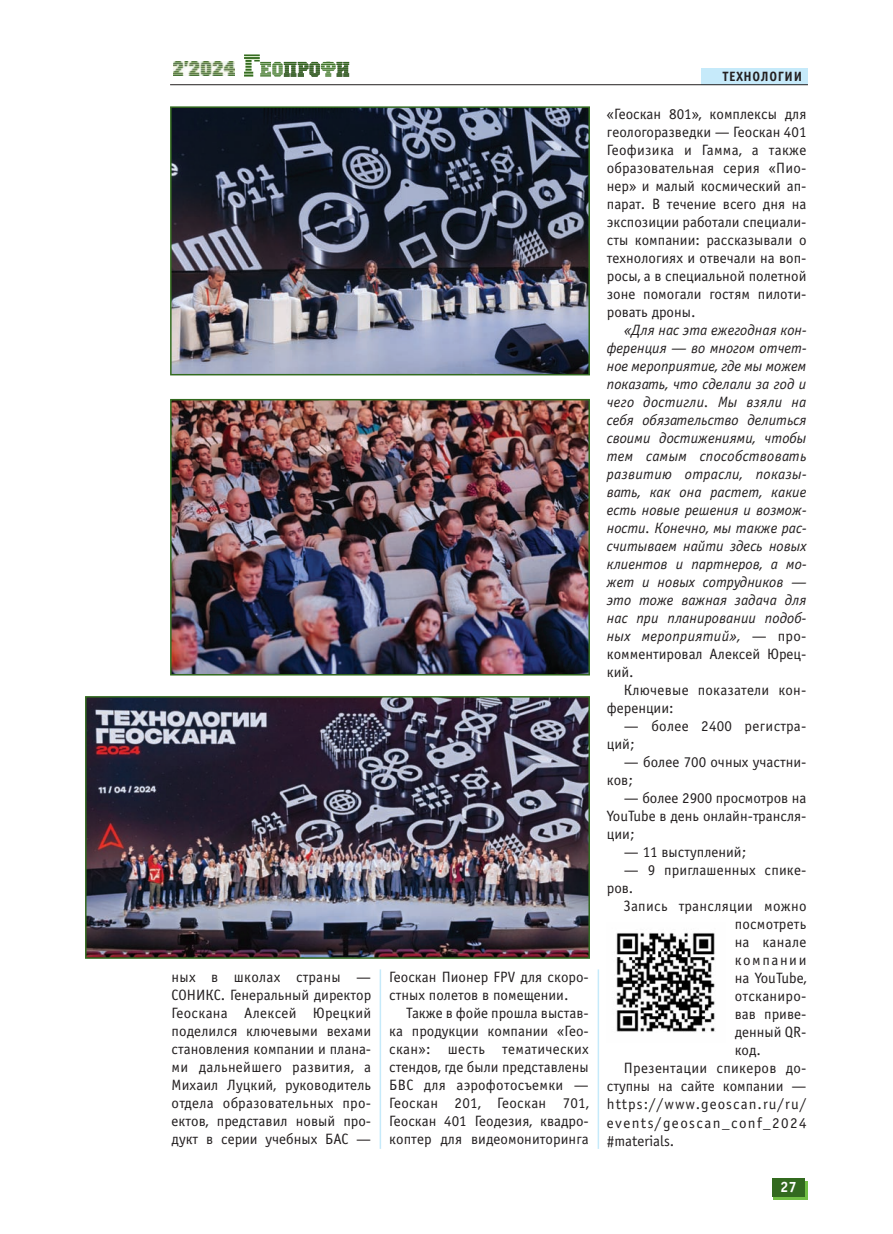
<style>
.page{position:relative;width:893px;height:1234px;background:#fff}
.page>*{position:absolute;margin:0;border:0;box-sizing:border-box;transform-origin:0 0}
.t1{font:15px/18px "Officina Sans C";color:#231f20;text-align:justify}
.t2{font:italic 15px/18px "Officina Sans C";letter-spacing:.005em;color:#231f20;text-align:justify}
.t3{font:15px/18px "Officina Sans C";letter-spacing:.02em;color:#231f20}
.t4{font:15px "Officina Sans C";letter-spacing:.07em;color:#231f20}
.t5{font:15px "Officina Sans C";letter-spacing:.095em;color:#231f20}
.t6{font:15px "Officina Sans C";letter-spacing:.105em;color:#231f20}
.t7{font:700 15px "Officina Sans C";color:#fff}
.t8{font:700 13.5px "Officina Sans C";letter-spacing:.055em;color:#231f20;scale:.96 1}
.s1{font-style:normal}
</style>
<div class="page">
<svg style="left:773px;top:1181px;width:35px;height:18px"></svg>
<div style="left:772px;top:1178px;width:32px;height:18px;background:#336a1f"></div>
<div style="left:702px;top:68px;width:106px;height:17px;background:#c6eafa"></div>
<hr style="left:170px;top:84px;width:638px;height:1px;background:#231f20">
<hr style="left:598px;top:969px;width:1px;height:179px;background:#c6eafa">
<hr style="left:380px;top:969px;width:1px;height:179px;background:#c6eafa">
<svg style="left:244px;top:54px;width:105px;height:23px"></svg>
<img style="left:173px;top:61px;width:62px;height:15px">
<img style="left:173px;top:109px;width:414px;height:263px">
<div style="left:170px;top:106px;width:420px;height:269px;border:2px solid #336a1f"></div>
<img style="left:88px;top:699px;width:499px;height:256px">
<div style="left:85px;top:696px;width:505px;height:262px;border:2px solid #336a1f"></div>
<img style="left:173px;top:402px;width:414px;height:270px">
<div style="left:170px;top:399px;width:420px;height:276px;border:2px solid #336a1f"></div>
<img style="left:616px;top:932px;width:100px;height:100px">
<p class="t1" style="left:172px;top:967px;width:201px">ных в школах страны — СОНИКС. Генеральный директор Геоскана Алексей Юрецкий поделился ключевыми вехами становления компании и плана&shy;ми дальнейшего развития, а Михаил Луцкий, руководитель отдела образовательных про&shy;ектов, представил новый про&shy;дукт в серии учебных БАС —</p>
<p class="t1" style="left:389px;top:967px;width:201px">Геоскан Пионер FPV для скоро&shy;стных полетов в помещении.</p>
<p class="t1" style="left:389px;top:1003px;width:201px;text-indent:17px">Также в фойе прошла выстав&shy;ка продукции компании «Гео&shy;скан»: шесть тематических стендов, где были представлены БВС для аэрофотосъемки — Геоскан 201, Геоскан 701, Геоскан 401 Геодезия, квадро&shy;коптер для видеомониторинга</p>
<p class="t8" style="left:723px;top:68px;width:84px">ТЕХНОЛОГИИ</p>
<p class="t1" style="left:607px;top:104px;width:201px">«Геоскан 801», комплексы для геологоразведки — Геоскан 401<br>Геофизика и Гамма, а также образовательная серия «Пио&shy;нер» и малый космический ап&shy;парат. В течение всего дня на экспозиции работали специали&shy;сты компании: рассказывали о технологиях и отвечали на воп&shy;росы, а в специальной полетной зоне помогали гостям пилоти&shy;ровать дроны.</p>
<p class="t2" style="left:607px;top:320px;width:201px;text-indent:17px">«Для нас эта ежегодная кон&shy;ференция — во многом отчет&shy;ное мероприятие, где мы можем показать, что сделали за год и чего достигли. Мы взяли на себя обязательство делиться своими достижениями, чтобы тем самым способствовать развитию отрасли, показы&shy;вать, как она растет, какие есть новые решения и возмож&shy;ности. Конечно, мы также рас&shy;считываем найти здесь новых клиентов и партнеров, а мо&shy;жет и новых сотрудников — это тоже важная задача для нас при планировании подоб&shy;ных мероприятий», <span class="s1">— про&shy;комментировал Алексей Юрец&shy;кий.</span></p>
<p class="t1" style="left:607px;top:680px;width:201px;text-indent:17px">Ключевые показатели кон&shy;ференции:</p>
<p class="t3" style="left:607px;top:716px;width:201px;text-indent:17px">— более 2400 регистра&shy;ций;</p>
<p class="t1" style="left:607px;top:752px;width:201px;text-indent:17px">— более 700 очных участни&shy;ков;</p>
<p class="t1" style="left:607px;top:788px;width:201px;text-indent:17px">— более 2900 просмотров на YouTube в день онлайн-трансля&shy;ции;</p>
<p class="t1" style="left:624px;top:842px;width:124px">— 11 выступлений;</p>
<p class="t1" style="left:607px;top:860px;width:201px;text-indent:17px">— 9 приглашенных спике&shy;ров.</p>
<p class="t3" style="left:624px;top:896px;width:184px">Запись трансляции можно</p>
<p class="t1" style="left:735px;top:914px;width:73px">посмотреть</p>
<p class="t3" style="left:735px;top:932px;width:73px">на канале</p>
<p class="t6" style="left:735px;top:951px;width:73px">компании</p>
<p class="t1" style="left:735px;top:968px;width:73px">на YouTube,</p>
<p class="t3" style="left:735px;top:986px;width:73px">отсканиро-</p>
<p class="t1" style="left:735px;top:1004px;width:73px">вав приве-</p>
<p class="t1" style="left:735px;top:1022px;width:73px">денный QR-</p>
<p class="t1" style="left:735px;top:1040px;width:28px">код.</p>
<p class="t3" style="left:624px;top:1058px;width:184px">Презентации спикеров до-</p>
<p class="t1" style="left:607px;top:1076px;width:201px">ступны на сайте компании —</p>
<p class="t4" style="left:607px;top:1095px;width:201px">https://www.geoscan.ru/ru/</p>
<p class="t5" style="left:607px;top:1113px;width:201px">events/geoscan_conf_2024</p>
<p class="t1" style="left:607px;top:1130px;width:69px">#materials.</p>
<p class="t7" style="left:780px;top:1177px;width:18px">27</p>
</div>
